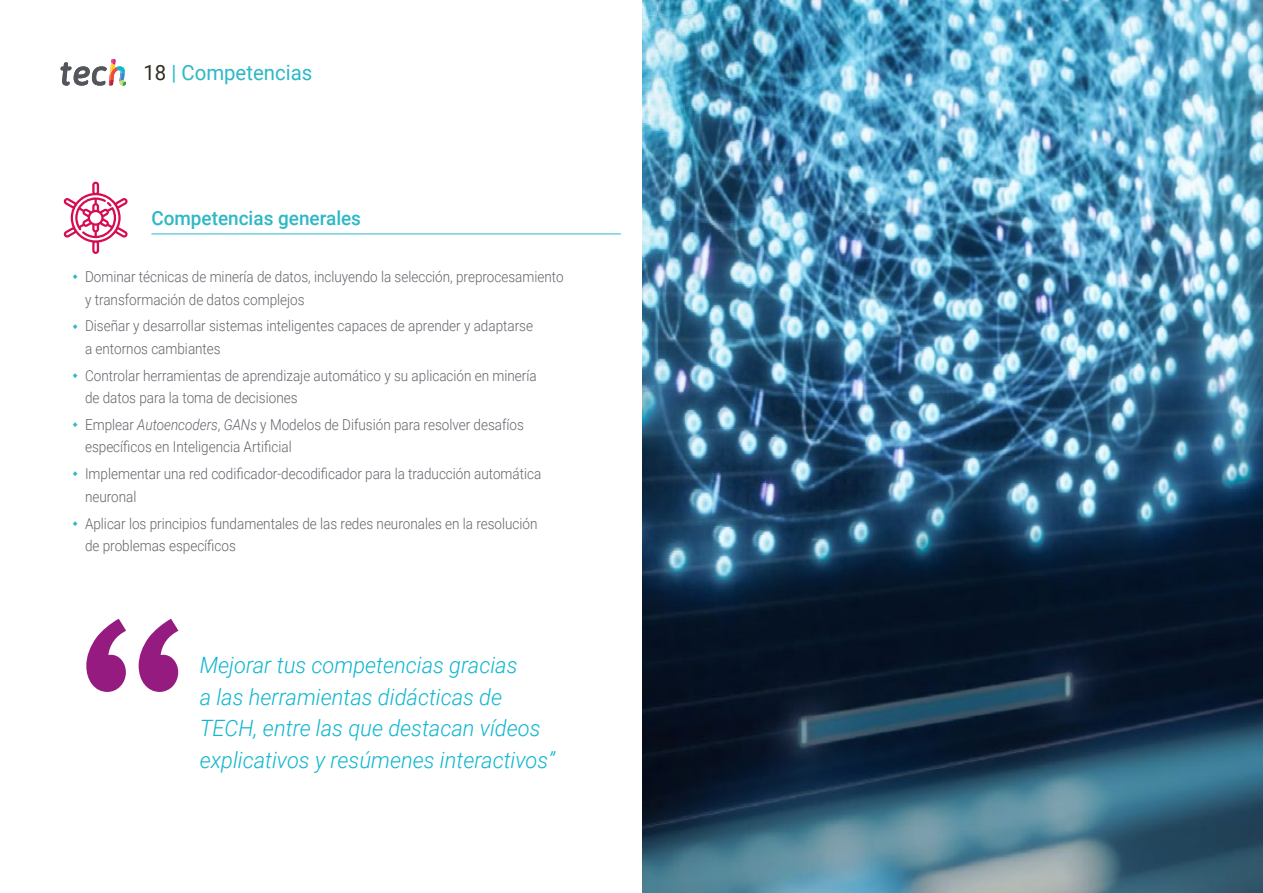
<style>
.page{position:relative;width:1263px;height:893px;background:#fff}
.page>*{position:absolute;margin:0;border:0;box-sizing:border-box;transform-origin:0 0}
.t1{font:italic 300 22.5px/31.5px "Roboto";color:#0fb6cf}
.t2{font:21px "Roboto";color:#2db8c5}
.t3{font:500 19.5px "Roboto";color:#2db8c5}
.t4{font:300 15px/22.5px "Roboto";color:#61646a;scale:.9 1}
.s1{color:#312e20}
.s2{font-style:italic}
</style>
<div class="page">
<hr style="left:151px;top:234px;width:470px;height:1px;background:#2db8c5">
<svg style="left:63px;top:182px;width:65px;height:72px"></svg>
<img style="left:642px;top:0;width:621px;height:893px">
<svg style="left:86px;top:619px;width:92px;height:73px"></svg>
<svg style="left:61px;top:59px;width:65px;height:27px"></svg>
<h2 class="t2" style="left:144px;top:57px;width:170px"><span class="s1">18</span> | Competencias</h2>
<h3 class="t3" style="left:151px;top:205px;width:211px">Competencias generales</h3>
<p class="t4" style="left:85px;top:265px;width:533px">Dominar técnicas de minería de datos, incluyendo la selección, preprocesamiento y transformación de datos complejos</p>
<p class="t4" style="left:85px;top:314px;width:499px">Diseñar y desarrollar sistemas inteligentes capaces de aprender y adaptarse a entornos cambiantes</p>
<p class="t4" style="left:85px;top:364px;width:503px">Controlar herramientas de aprendizaje automático y su aplicación en minería de datos para la toma de decisiones</p>
<p class="t4" style="left:85px;top:413px;width:489px">Emplear <span class="s2">Autoencoders</span>, <span class="s2">GANs</span> y Modelos de Difusión para resolver desafíos específicos en Inteligencia Artificial</p>
<p class="t4" style="left:85px;top:462px;width:508px">Implementar una red codificador-decodificador para la traducción automática neuronal</p>
<p class="t4" style="left:85px;top:511px;width:504px">Aplicar los principios fundamentales de las redes neuronales en la resolución de problemas específicos</p>
<h1 class="t1" style="left:200px;top:649px;width:357px">Mejorar tus competencias gracias<br>a las herramientas didácticas de TECH, entre las que destacan vídeos explicativos y resúmenes interactivos”</h1>
</div>
